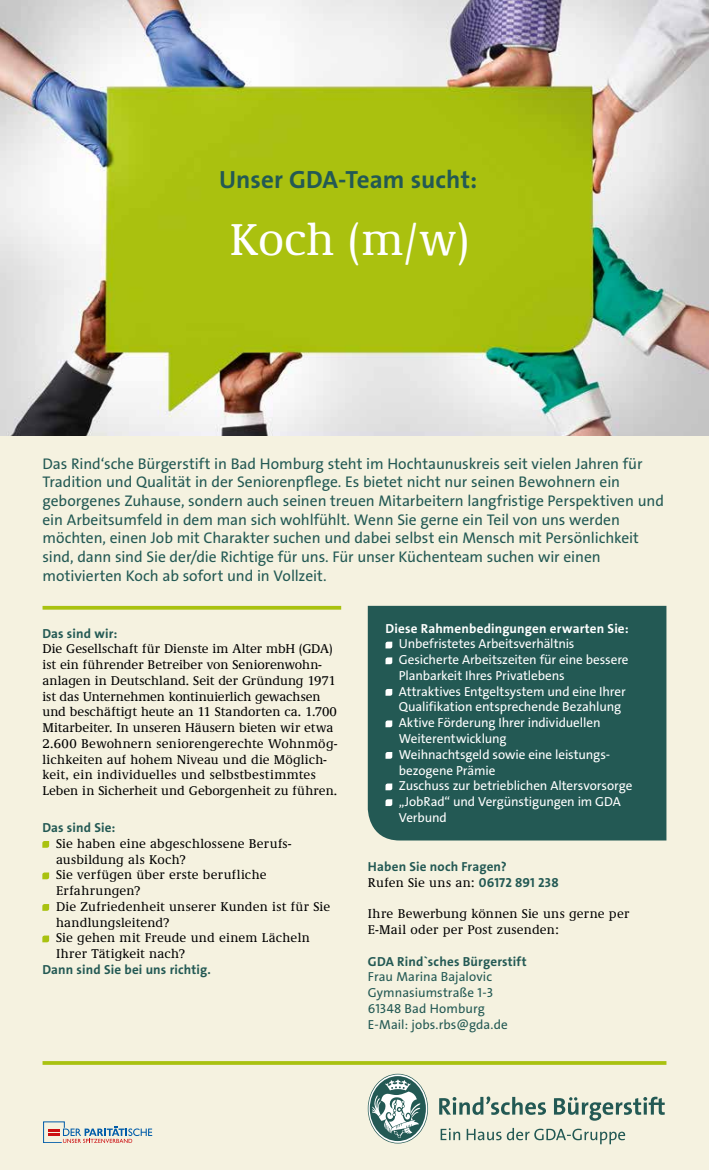
<style>
.page{position:relative;width:709px;height:1170px;background:#fff}
.page>*{position:absolute;margin:0;border:0;box-sizing:border-box;transform-origin:0 0}
.t1{font:500 46.25px "Demos";color:#fff}
.t2{font:25px "The Sans LP7 Bld";letter-spacing:.005em;color:#235954}
.t3{font:15.5px/18.6px "The Sans LP5 Plain";letter-spacing:-.005em;color:#235954}
.t4{font:500 13.12px/15.8px "Demos";letter-spacing:.01em;color:#000}
.t5{font:13.12px/15.8px "The Sans LP5 Plain";letter-spacing:-.005em;color:#fff}
.t6{font:13.12px "The Sans LP7 Bld";letter-spacing:.01em;color:#235954}
.t7{font:13.12px/15.8px "The Sans LP5 Plain";letter-spacing:.005em;color:#235954}
.t8{font:13.12px "The Sans LP7 Bld";letter-spacing:.01em;color:#fff}
.s1{font-family:"The Sans LP7 Bld";font-weight:400;color:#235954}
</style>
<div class="page">
<div style="left:0;top:67px;width:709px;height:1102px;background:#f5f2e0"></div>
<svg style="left:43px;top:1121px;width:109px;height:21px"></svg>
<hr style="left:43px;top:606px;width:298px;height:3px;background:#a9c210">
<svg style="left:42px;top:841px;width:7px;height:6px"></svg>
<svg style="left:42px;top:872px;width:7px;height:7px"></svg>
<svg style="left:42px;top:904px;width:7px;height:6px"></svg>
<svg style="left:42px;top:935px;width:7px;height:7px"></svg>
<div style="left:368px;top:605px;width:298px;height:235px;background:#235954"></div>
<svg style="left:385px;top:641px;width:7px;height:7px"></svg>
<svg style="left:385px;top:657px;width:7px;height:7px"></svg>
<svg style="left:385px;top:689px;width:7px;height:6px"></svg>
<svg style="left:385px;top:720px;width:7px;height:7px"></svg>
<svg style="left:385px;top:752px;width:7px;height:6px"></svg>
<svg style="left:385px;top:783px;width:7px;height:7px"></svg>
<svg style="left:385px;top:799px;width:7px;height:7px"></svg>
<svg style="left:368px;top:1073px;width:60px;height:70px"></svg>
<svg style="left:440px;top:1127px;width:185px;height:17px"></svg>
<svg style="left:439px;top:1096px;width:226px;height:24px"></svg>
<img style="left:0;top:1px;width:709px;height:434px">
<svg style="left:43px;top:1061px;width:623px;height:3px;background:#abc316"></svg>
<h2 class="t2" style="left:219px;top:163px;width:260px">Unser GDA-Team sucht:</h2>
<h1 class="t1" style="left:230px;top:215px;width:241px">Koch (m/w)</h1>
<p class="t3" style="left:43px;top:454px;width:623px">Das Rind‘sche Bürgerstift in Bad Homburg steht im Hochtaunuskreis seit vielen Jahren für Tradition und Qualität in der Seniorenpflege. Es bietet nicht nur seinen Bewohnern ein geborgenes Zuhause, sondern auch seinen treuen Mitarbeitern langfristige Perspektiven und ein Arbeitsumfeld in dem man sich wohlfühlt. Wenn Sie gerne ein Teil von uns werden möchten, einen Job mit Charakter suchen und dabei selbst ein Mensch mit Persönlichkeit sind, dann sind Sie der/die Richtige für uns. Für unser Küchenteam suchen wir einen motivierten Koch ab sofort und in Vollzeit.</p>
<p class="t6" style="left:42px;top:624px;width:76px">Das sind wir:</p>
<p class="t4" style="left:42px;top:641px;width:296px">Die Gesellschaft für Dienste im Alter mbH (GDA) ist ein führender Betreiber von Seniorenwohn&shy;anlagen in Deutschland. Seit der Gründung 1971 ist das Unternehmen kontinuierlich gewachsen und beschäftigt heute an 11 Standorten ca. 1.700<br>Mitarbeiter. In unseren Häusern bieten wir etwa 2.600 Bewohnern seniorengerechte Wohnmög&shy;lichkeiten auf hohem Niveau und die Möglich&shy;keit, ein individuelles und selbstbestimmtes Leben in Sicherheit und Geborgenheit zu führen.</p>
<p class="t6" style="left:42px;top:819px;width:75px">Das sind Sie:</p>
<p class="t4" style="left:56px;top:835px;width:276px">Sie haben eine abgeschlossene Berufs&shy;ausbildung als Koch?<br>Sie verfügen über erste berufliche<br>Erfahrungen?<br>Die Zufriedenheit unserer Kunden ist für Sie handlungsleitend?<br>Sie gehen mit Freude und einem Lächeln<br>Ihrer Tätigkeit nach?</p>
<p class="t6" style="left:42px;top:960px;width:170px">Dann sind Sie bei uns richtig.</p>
<p class="t8" style="left:385px;top:619px;width:245px">Diese Rahmenbedingungen erwarten Sie:</p>
<p class="t5" style="left:399px;top:636px;width:235px">Unbefristetes Arbeitsverhältnis Gesicherte Arbeitszeiten für eine bessere Planbarkeit Ihres Privatlebens<br>Attraktives Entgeltsystem und eine Ihrer Qualifikation entsprechende Bezahlung Aktive Förderung Ihrer individuellen Weiterentwicklung<br>Weihnachtsgeld sowie eine leistungs&shy;bezogene Prämie<br>Zuschuss zur betrieblichen Altersvorsorge „JobRad“ und Vergünstigungen im GDA Verbund</p>
<p class="t6" style="left:368px;top:858px;width:140px">Haben Sie noch Fragen?</p>
<p class="t4" style="left:368px;top:874px;width:192px">Rufen Sie uns an: <span class="s1">06172 891 238</span></p>
<p class="t4" style="left:368px;top:906px;width:263px">Ihre Bewerbung können Sie uns gerne per<br>E-Mail oder per Post zusenden:</p>
<p class="t6" style="left:368px;top:952px;width:160px">GDA Rind`sches Bürgerstift</p>
<p class="t7" style="left:368px;top:969px;width:141px">Frau Marina Bajalovic<br>Gymnasiumstraße 1-3<br>61348 Bad Homburg<br>E-Mail: jobs.rbs@gda.de</p>
</div>
